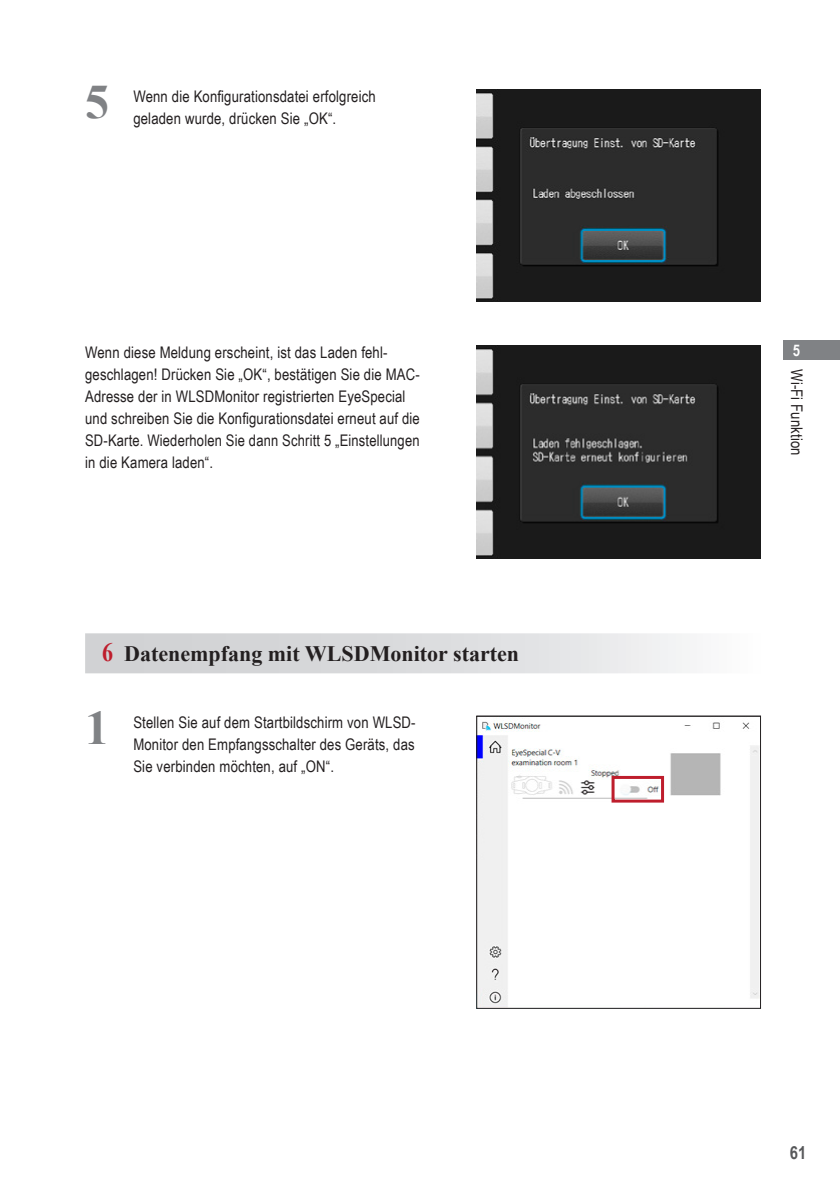
<style>
.page{position:relative;width:840px;height:1191px;background:#fff}
.page>*{position:absolute;margin:0;border:0;box-sizing:border-box;transform-origin:0 0}
.t1{font:700 48px "Times New Roman";color:#808285}
.t2{font:700 22px "Times New Roman";color:#231f20}
.t3{font:700 18px "Arial Narrow";color:#57585a}
.t4{font:16px/22px "Arial Narrow";letter-spacing:.01em;color:#231f20}
.t5{font:700 16px "Arial Narrow";color:#fff}
.s1{font-size:26.4px;color:#be1d2c}
</style>
<div class="page">
<div style="left:782px;top:340px;width:57px;height:20px;background:#808285"></div>
<img style="left:476px;top:89px;width:284px;height:213px">
<img style="left:476px;top:346px;width:284px;height:212px">
<div style="left:85px;top:633px;width:675px;height:40px;background:linear-gradient(to right,#cacbcd,#f5f5f6)"></div>
<img style="left:478px;top:720px;width:280px;height:286px">
<div style="left:476px;top:716px;width:284px;height:292px;border:1px solid #231f20"></div>
<div style="left:611px;top:776px;width:52px;height:26px;border:3px solid #be1d2c"></div>
<h1 class="t1" style="left:85px;top:69px;width:25px">5</h1>
<p class="t4" style="left:133px;top:85px;width:244px">Wenn die Konfigurationsdatei erfolgreich geladen wurde, drücken Sie „OK“.</p>
<p class="t4" style="left:85px;top:340px;width:336px">Wenn diese Meldung erscheint, ist das Laden fehl&shy;geschlagen! Drücken Sie „OK“, bestätigen Sie die MAC-Adresse der in WLSDMonitor registrierten EyeSpecial und schreiben Sie die Konfigurationsdatei erneut auf die SD-Karte. Wiederholen Sie dann Schritt 5 „Einstellungen in die Kamera laden“.</p>
<h2 class="t2" style="left:102px;top:639px;width:418px"><span class="s1">6</span> Datenempfang mit WLSDMonitor starten</h2>
<h1 class="t1" style="left:85px;top:695px;width:25px">1</h1>
<p class="t4" style="left:133px;top:711px;width:283px;text-align:justify">Stellen Sie auf dem Startbildschirm von WLSD-Monitor den Empfangsschalter des Geräts, das Sie verbinden möchten, auf „ON“.</p>
<p class="t5" style="left:792px;top:338px;width:9px">5</p>
<p class="t4" style="left:807px;top:369px;width:88px;rotate:90deg">Wi-Fi Funktion</p>
<p class="t3" style="left:789px;top:1138px;width:18px">61</p>
</div>
